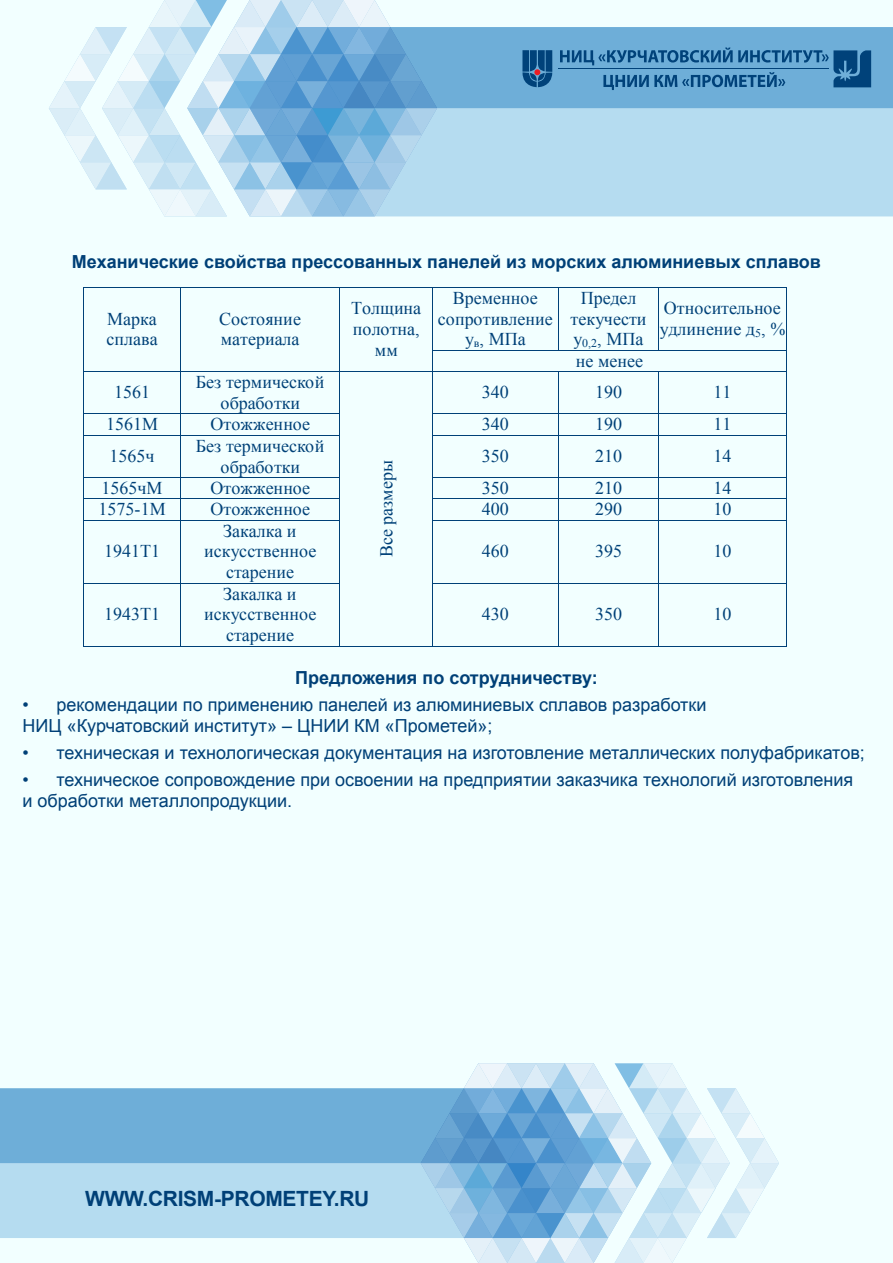
<style>
.page{position:relative;width:893px;height:1263px;background:#f2ffff}
.page>*{position:absolute;margin:0;border:0;box-sizing:border-box;transform-origin:0 0}
.t1{font:700 21px "Arial";letter-spacing:-.015em;color:#004077}
.t2{font:18px/20.7px "Times New Roman";color:#004178;text-align:center}
.t3{font:18px/21px "Arial";color:#004077}
.t4{font:700 18px "Arial";color:#004077}
</style>
<div class="page">
<svg style="left:49px;top:0;width:844px;height:216px"></svg>
<svg style="left:0;top:1063px;width:779px;height:200px"></svg>
<hr style="left:84px;top:287px;width:96px;height:1px;background:#004178">
<hr style="left:181px;top:287px;width:158px;height:1px;background:#004178">
<hr style="left:340px;top:287px;width:92px;height:1px;background:#004178">
<hr style="left:433px;top:287px;width:125px;height:1px;background:#004178">
<hr style="left:559px;top:287px;width:99px;height:1px;background:#004178">
<hr style="left:659px;top:287px;width:127px;height:1px;background:#004178">
<hr style="left:84px;top:287px;width:1px;height:63px;background:#004178">
<hr style="left:180px;top:287px;width:1px;height:63px;background:#004178">
<hr style="left:339px;top:287px;width:1px;height:63px;background:#004178">
<hr style="left:432px;top:287px;width:1px;height:63px;background:#004178">
<hr style="left:558px;top:287px;width:1px;height:63px;background:#004178">
<hr style="left:658px;top:287px;width:1px;height:63px;background:#004178">
<hr style="left:786px;top:287px;width:1px;height:63px;background:#004178">
<hr style="left:433px;top:350px;width:125px;height:1px;background:#004178">
<hr style="left:559px;top:350px;width:99px;height:1px;background:#004178">
<hr style="left:659px;top:350px;width:127px;height:1px;background:#004178">
<hr style="left:84px;top:371px;width:96px;height:1px;background:#004178">
<svg style="left:180px;top:350px;width:1px;height:22px"></svg>
<hr style="left:181px;top:371px;width:158px;height:1px;background:#004178">
<svg style="left:339px;top:350px;width:1px;height:22px"></svg>
<hr style="left:340px;top:371px;width:92px;height:1px;background:#004178">
<svg style="left:432px;top:350px;width:1px;height:22px"></svg>
<hr style="left:433px;top:371px;width:125px;height:1px;background:#004178">
<hr style="left:559px;top:371px;width:99px;height:1px;background:#004178">
<hr style="left:659px;top:371px;width:127px;height:1px;background:#004178">
<svg style="left:786px;top:350px;width:1px;height:22px"></svg>
<hr style="left:84px;top:372px;width:1px;height:41px;background:#004178">
<hr style="left:180px;top:372px;width:1px;height:41px;background:#004178">
<hr style="left:339px;top:372px;width:1px;height:41px;background:#004178">
<hr style="left:432px;top:372px;width:1px;height:41px;background:#004178">
<hr style="left:558px;top:372px;width:1px;height:41px;background:#004178">
<hr style="left:658px;top:372px;width:1px;height:41px;background:#004178">
<hr style="left:786px;top:372px;width:1px;height:41px;background:#004178">
<hr style="left:84px;top:413px;width:96px;height:1px;background:#004178">
<hr style="left:181px;top:413px;width:158px;height:1px;background:#004178">
<hr style="left:433px;top:413px;width:125px;height:1px;background:#004178">
<hr style="left:559px;top:413px;width:99px;height:1px;background:#004178">
<hr style="left:659px;top:413px;width:127px;height:1px;background:#004178">
<hr style="left:84px;top:435px;width:96px;height:1px;background:#004178">
<svg style="left:180px;top:413px;width:1px;height:22px"></svg>
<hr style="left:181px;top:435px;width:158px;height:1px;background:#004178">
<svg style="left:339px;top:413px;width:1px;height:22px"></svg>
<svg style="left:432px;top:413px;width:1px;height:22px"></svg>
<hr style="left:433px;top:435px;width:125px;height:1px;background:#004178">
<svg style="left:558px;top:413px;width:1px;height:22px"></svg>
<hr style="left:559px;top:435px;width:99px;height:1px;background:#004178">
<svg style="left:658px;top:413px;width:1px;height:22px"></svg>
<hr style="left:659px;top:435px;width:127px;height:1px;background:#004178">
<svg style="left:786px;top:413px;width:1px;height:22px"></svg>
<hr style="left:84px;top:435px;width:1px;height:42px;background:#004178">
<hr style="left:180px;top:435px;width:1px;height:42px;background:#004178">
<hr style="left:339px;top:435px;width:1px;height:42px;background:#004178">
<hr style="left:432px;top:435px;width:1px;height:42px;background:#004178">
<hr style="left:558px;top:435px;width:1px;height:42px;background:#004178">
<hr style="left:658px;top:435px;width:1px;height:42px;background:#004178">
<hr style="left:786px;top:435px;width:1px;height:42px;background:#004178">
<hr style="left:84px;top:477px;width:96px;height:1px;background:#004178">
<hr style="left:181px;top:477px;width:158px;height:1px;background:#004178">
<hr style="left:433px;top:477px;width:125px;height:1px;background:#004178">
<hr style="left:559px;top:477px;width:99px;height:1px;background:#004178">
<hr style="left:659px;top:477px;width:127px;height:1px;background:#004178">
<hr style="left:84px;top:498px;width:96px;height:1px;background:#004178">
<hr style="left:181px;top:498px;width:158px;height:1px;background:#004178">
<hr style="left:433px;top:498px;width:125px;height:1px;background:#004178">
<hr style="left:559px;top:498px;width:99px;height:1px;background:#004178">
<hr style="left:659px;top:498px;width:127px;height:1px;background:#004178">
<hr style="left:84px;top:520px;width:96px;height:1px;background:#004178">
<svg style="left:180px;top:477px;width:1px;height:43px"></svg>
<hr style="left:181px;top:520px;width:158px;height:1px;background:#004178">
<svg style="left:339px;top:477px;width:1px;height:43px"></svg>
<svg style="left:432px;top:477px;width:1px;height:43px"></svg>
<hr style="left:433px;top:520px;width:125px;height:1px;background:#004178">
<svg style="left:558px;top:477px;width:1px;height:43px"></svg>
<hr style="left:559px;top:520px;width:99px;height:1px;background:#004178">
<svg style="left:658px;top:477px;width:1px;height:43px"></svg>
<hr style="left:659px;top:520px;width:127px;height:1px;background:#004178">
<svg style="left:786px;top:477px;width:1px;height:43px"></svg>
<hr style="left:84px;top:520px;width:1px;height:63px;background:#004178">
<hr style="left:180px;top:520px;width:1px;height:63px;background:#004178">
<hr style="left:339px;top:520px;width:1px;height:63px;background:#004178">
<hr style="left:432px;top:520px;width:1px;height:63px;background:#004178">
<hr style="left:558px;top:520px;width:1px;height:63px;background:#004178">
<hr style="left:658px;top:520px;width:1px;height:63px;background:#004178">
<hr style="left:786px;top:520px;width:1px;height:63px;background:#004178">
<hr style="left:84px;top:583px;width:96px;height:1px;background:#004178">
<hr style="left:181px;top:583px;width:158px;height:1px;background:#004178">
<hr style="left:433px;top:583px;width:125px;height:1px;background:#004178">
<hr style="left:559px;top:583px;width:99px;height:1px;background:#004178">
<hr style="left:659px;top:583px;width:127px;height:1px;background:#004178">
<hr style="left:84px;top:583px;width:1px;height:63px;background:#004178">
<hr style="left:84px;top:646px;width:96px;height:1px;background:#004178">
<hr style="left:180px;top:583px;width:1px;height:63px;background:#004178">
<hr style="left:181px;top:646px;width:158px;height:1px;background:#004178">
<hr style="left:339px;top:583px;width:1px;height:63px;background:#004178">
<hr style="left:340px;top:646px;width:92px;height:1px;background:#004178">
<hr style="left:432px;top:583px;width:1px;height:63px;background:#004178">
<hr style="left:433px;top:646px;width:125px;height:1px;background:#004178">
<hr style="left:558px;top:583px;width:1px;height:63px;background:#004178">
<hr style="left:559px;top:646px;width:99px;height:1px;background:#004178">
<hr style="left:658px;top:583px;width:1px;height:63px;background:#004178">
<hr style="left:659px;top:646px;width:127px;height:1px;background:#004178">
<hr style="left:786px;top:583px;width:1px;height:63px;background:#004178">
<p class="t4" style="left:72px;top:250px;width:751px">Механические свойства прессованных панелей из морских алюминиевых сплавов</p>
<p class="t2" style="left:107px;top:308px;width:53px;text-align:left">Марка сплава</p>
<p class="t2" style="left:219px;top:308px;width:83px;text-align:left">Состояние материала</p>
<p class="t2" style="left:351px;top:298px;width:72px">Толщина полотна, мм</p>
<p class="t2" style="left:438px;top:287px;width:117px">Временное сопротивление у<sub>в</sub>, МПа</p>
<p class="t2" style="left:571px;top:287px;width:77px">Предел текучести у<sub>0,2</sub>, МПа</p>
<p class="t2" style="left:660px;top:297px;width:127px;text-align:left">Относительное удлинение д<sub>5</sub>, %</p>
<p class="t2" style="left:576px;top:350px;width:69px">не менее</p>
<p class="t2" style="left:114px;top:382px;width:37px">1561</p>
<p class="t2" style="left:196px;top:371px;width:130px">Без термической обработки</p>
<p class="t2" style="left:482px;top:382px;width:28px">340</p>
<p class="t2" style="left:595px;top:382px;width:28px">190</p>
<p class="t2" style="left:714px;top:382px;width:19px">11</p>
<p class="t2" style="left:106px;top:414px;width:54px">1561М</p>
<p class="t2" style="left:211px;top:414px;width:101px">Отожженное</p>
<p class="t2" style="left:482px;top:414px;width:28px">340</p>
<p class="t2" style="left:595px;top:414px;width:28px">190</p>
<p class="t2" style="left:714px;top:414px;width:19px">11</p>
<p class="t2" style="left:109px;top:445px;width:47px">1565ч</p>
<p class="t2" style="left:196px;top:435px;width:130px">Без термической обработки</p>
<p class="t2" style="left:482px;top:445px;width:28px">350</p>
<p class="t2" style="left:595px;top:445px;width:28px">210</p>
<p class="t2" style="left:714px;top:445px;width:19px">14</p>
<p class="t2" style="left:102px;top:477px;width:63px">1565чМ</p>
<p class="t2" style="left:211px;top:477px;width:101px">Отожженное</p>
<p class="t2" style="left:482px;top:477px;width:28px">350</p>
<p class="t2" style="left:595px;top:477px;width:28px">210</p>
<p class="t2" style="left:714px;top:477px;width:19px">14</p>
<p class="t2" style="left:99px;top:499px;width:69px">1575-1М</p>
<p class="t2" style="left:211px;top:499px;width:101px">Отожженное</p>
<p class="t2" style="left:482px;top:499px;width:28px">400</p>
<p class="t2" style="left:595px;top:499px;width:28px">290</p>
<p class="t2" style="left:714px;top:499px;width:19px">10</p>
<p class="t2" style="left:104px;top:541px;width:58px">1941Т1</p>
<p class="t2" style="left:376px;top:557px;width:99px;rotate:-90deg">Все размеры</p>
<p class="t2" style="left:204px;top:520px;width:114px">Закалка и искусственное старение</p>
<p class="t2" style="left:482px;top:541px;width:28px">460</p>
<p class="t2" style="left:595px;top:541px;width:28px">395</p>
<p class="t2" style="left:714px;top:541px;width:19px">10</p>
<p class="t2" style="left:104px;top:603px;width:58px">1943Т1</p>
<p class="t2" style="left:204px;top:583px;width:114px">Закалка и искусственное старение</p>
<p class="t2" style="left:482px;top:603px;width:28px">430</p>
<p class="t2" style="left:595px;top:603px;width:28px">350</p>
<p class="t2" style="left:714px;top:603px;width:19px">10</p>
<p class="t4" style="left:295px;top:666px;width:304px">Предложения по сотрудничеству:</p>
<p class="t3" style="left:22px;top:695px;width:685px">• рекомендации по применению панелей из алюминиевых сплавов разработки<br>НИЦ «Курчатовский институт» – ЦНИИ КМ «Прометей»;</p>
<p class="t3" style="left:22px;top:743px;width:844px">• техническая и технологическая документация на изготовление металлических полуфабрикатов;</p>
<p class="t3" style="left:22px;top:770px;width:832px">• техническое сопровождение при освоении на предприятии заказчика технологий изготовления и обработки металлопродукции.</p>
<p class="t1" style="left:85px;top:1185px;width:286px">WWW.CRISM-PROMETEY.RU</p>
</div>
